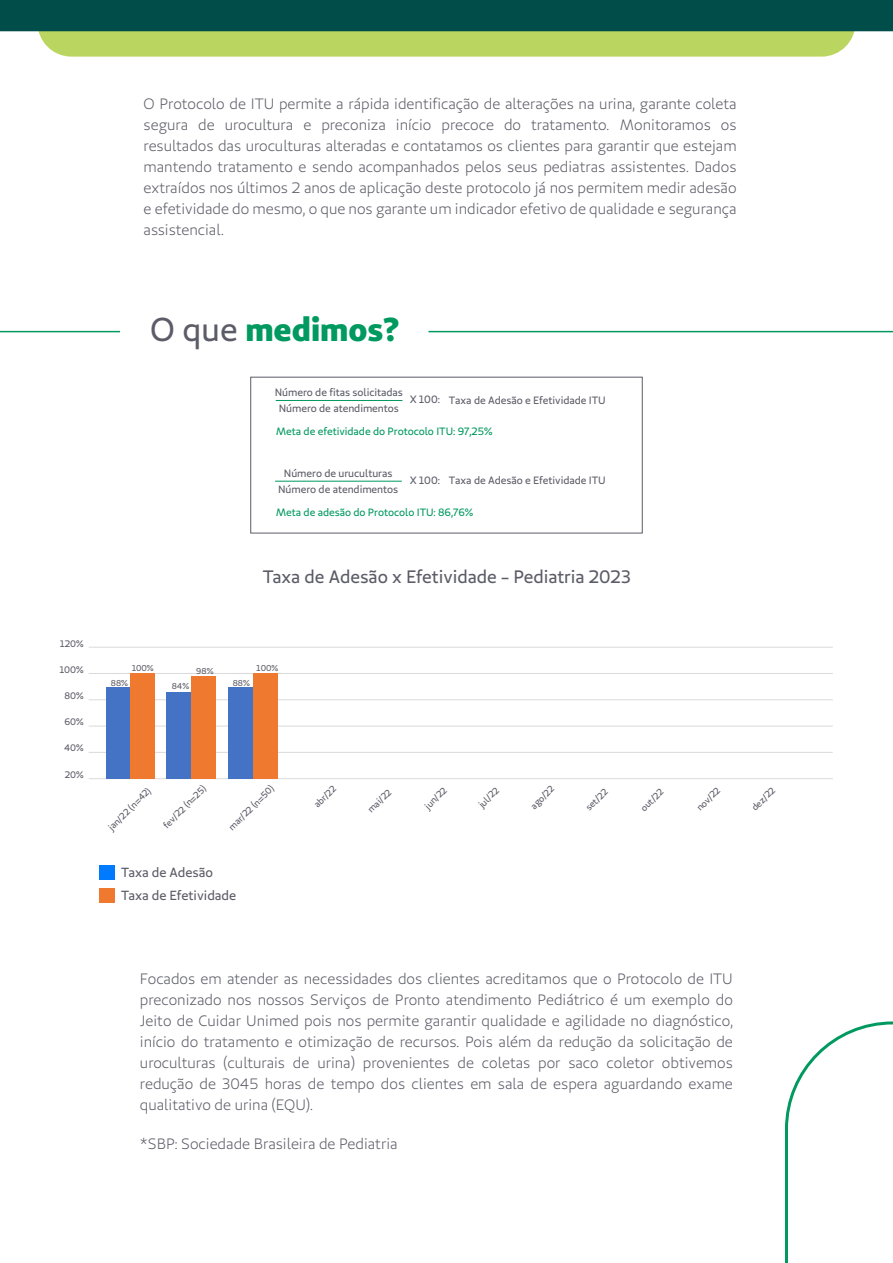
<style>
.page{position:relative;width:893px;height:1263px;background:#fff}
.page>*{position:absolute;margin:0;border:0;box-sizing:border-box;transform-origin:0 0}
.t1{font:700 33px "Unimed Sans 2020 Extra";color:#00995f}
.t2{font:18px "Unimed Sans 2020 Regular";color:#5c5c68}
.t3{font:15px/21px "Unimed Sans 2020 Book";color:#5c5c68;text-align:justify}
.t4{font:13.2px/22.5px "Unimed Sans 2020 Regular";color:#5c5c68}
.t5{font:10.65px "Unimed Sans 2020 Regular";letter-spacing:-.005em;color:#5c5c68}
.t6{font:10.65px "Unimed Sans 2020 Regular";letter-spacing:-.005em;color:#00995f}
.t7{font:9.45px "Unimed Sans 2020 Regular";color:#5c5c68}
.t8{font:9.15px "Unimed Sans 2020 Regular";color:#5c5c68}
.t9{font:8.55px "Unimed Sans 2020 Regular";color:#5c5c68}
.s1{font-family:"Unimed Sans 2020 Regular";font-weight:400;color:#5c5c68}
</style>
<div class="page">
<svg style="left:0;top:0;width:893px;height:57px;background:#588c5b"></svg>
<svg style="left:785px;top:1021px;width:108px;height:242px"></svg>
<hr style="left:428px;top:331px;width:465px;height:1px;background:#00995f">
<hr style="left:0;top:331px;width:120px;height:1px;background:#00995f">
<hr style="left:276px;top:400px;width:126px;height:1px;background:#00995f">
<hr style="left:275px;top:481px;width:127px;height:1px;background:#00995f">
<div style="left:250px;top:377px;width:393px;height:156px;border:1px solid #5c5c68"></div>
<div style="left:100px;top:865px;width:15px;height:15px;background:#007aff"></div>
<div style="left:100px;top:888px;width:15px;height:14px;background:#f07930"></div>
<hr style="left:89px;top:647px;width:744px;height:1px;background:#dadada">
<hr style="left:89px;top:673px;width:744px;height:1px;background:#dadada">
<hr style="left:89px;top:699px;width:744px;height:1px;background:#dadada">
<hr style="left:89px;top:726px;width:744px;height:1px;background:#dadada">
<hr style="left:89px;top:752px;width:744px;height:1px;background:#dadada">
<hr style="left:89px;top:778px;width:744px;height:1px;background:#dadada">
<div style="left:106px;top:687px;width:24px;height:92px;background:#4472c4"></div>
<div style="left:130px;top:673px;width:25px;height:106px;background:#f07930"></div>
<div style="left:166px;top:692px;width:25px;height:87px;background:#4472c4"></div>
<div style="left:191px;top:676px;width:24px;height:103px;background:#f07930"></div>
<div style="left:228px;top:687px;width:25px;height:92px;background:#4472c4"></div>
<div style="left:253px;top:673px;width:24px;height:106px;background:#f07930"></div>
<p class="t3" style="left:144px;top:93px;width:594px">O Protocolo de ITU permite a rápida identificação de alterações na urina, garante coleta segura de urocultura e preconiza início precoce do tratamento. Monitoramos os resultados das uroculturas alteradas e contatamos os clientes para garantir que estejam mantendo tratamento e sendo acompanhados pelos seus pediatras assistentes. Dados extraídos nos últimos 2 anos de aplicação deste protocolo já nos permitem medir adesão e efetividade do mesmo, o que nos garante um indicador efetivo de qualidade e segurança assistencial.</p>
<p class="t7" style="left:60px;top:637px;width:25px">120%</p>
<p class="t7" style="left:60px;top:663px;width:25px">100%</p>
<p class="t7" style="left:65px;top:690px;width:21px">80%</p>
<p class="t7" style="left:65px;top:716px;width:21px">60%</p>
<p class="t7" style="left:64px;top:742px;width:21px">40%</p>
<p class="t7" style="left:65px;top:769px;width:20px">20%</p>
<h1 class="t1" style="left:150px;top:307px;width:251px"><span class="s1">O que</span> medimos?</h1>
<p class="t5" style="left:275px;top:386px;width:130px">Número de fitas solicitadas</p>
<p class="t5" style="left:449px;top:393px;width:158px">Taxa de Adesão e Efetividade ITU</p>
<p class="t6" style="left:276px;top:425px;width:218px">Meta de efetividade do Protocolo ITU: 97,25%</p>
<p class="t5" style="left:410px;top:393px;width:32px">X 100:</p>
<p class="t5" style="left:279px;top:401px;width:122px">Número de atendimentos</p>
<p class="t5" style="left:284px;top:466px;width:110px">Número de uruculturas</p>
<p class="t5" style="left:449px;top:474px;width:158px">Taxa de Adesão e Efetividade ITU</p>
<p class="t6" style="left:276px;top:506px;width:199px">Meta de adesão do Protocolo ITU: 86,76%</p>
<p class="t5" style="left:410px;top:473px;width:32px">X 100:</p>
<p class="t5" style="left:278px;top:482px;width:122px">Número de atendimentos</p>
<p class="t2" style="left:263px;top:565px;width:369px">Taxa de Adesão x Efetividade - Pediatria 2023</p>
<p class="t9" style="left:132px;top:662px;width:23px">100%</p>
<p class="t9" style="left:111px;top:677px;width:19px">88%</p>
<p class="t9" style="left:196px;top:666px;width:19px">98%</p>
<p class="t9" style="left:172px;top:680px;width:19px">84%</p>
<p class="t9" style="left:257px;top:662px;width:23px">100%</p>
<p class="t9" style="left:233px;top:677px;width:19px">88%</p>
<p class="t8" style="left:106px;top:825px;width:57px;rotate:-45deg">jan/22 (n=42)</p>
<p class="t8" style="left:161px;top:822px;width:58px;rotate:-45deg">fev/22 (n=25)</p>
<p class="t8" style="left:226px;top:825px;width:61px;rotate:-45deg">mar/22 (n=50)</p>
<p class="t8" style="left:311px;top:802px;width:29px;rotate:-45deg">abr/22</p>
<p class="t8" style="left:365px;top:807px;width:31px;rotate:-45deg">mai/22</p>
<p class="t8" style="left:422px;top:803px;width:28px;rotate:-45deg">jun/22</p>
<p class="t8" style="left:476px;top:802px;width:26px;rotate:-45deg">jul/22</p>
<p class="t8" style="left:528px;top:803px;width:31px;rotate:-45deg">ago/22</p>
<p class="t8" style="left:583px;top:805px;width:29px;rotate:-45deg">set/22</p>
<p class="t8" style="left:638px;top:806px;width:30px;rotate:-45deg">out/22</p>
<p class="t8" style="left:694px;top:805px;width:31px;rotate:-45deg">nov/22</p>
<p class="t8" style="left:749px;top:805px;width:31px;rotate:-45deg">dez/22</p>
<p class="t4" style="left:121px;top:861px;width:117px">Taxa de Adesão<br>Taxa de Efetividade</p>
<p class="t3" style="left:140px;top:968px;width:594px">Focados em atender as necessidades dos clientes acreditamos que o Protocolo de ITU preconizado nos nossos Serviços de Pronto atendimento Pediátrico é um exemplo do Jeito de Cuidar Unimed pois nos permite garantir qualidade e agilidade no diagnóstico, início do tratamento e otimização de recursos. Pois além da redução da solicitação de uroculturas (culturais de urina) provenientes de coletas por saco coletor obtivemos redução de 3045 horas de tempo dos clientes em sala de espera aguardando exame qualitativo de urina (EQU).</p>
<p class="t3" style="left:140px;top:1133px;width:259px">*SBP: Sociedade Brasileira de Pediatria</p>
</div>
